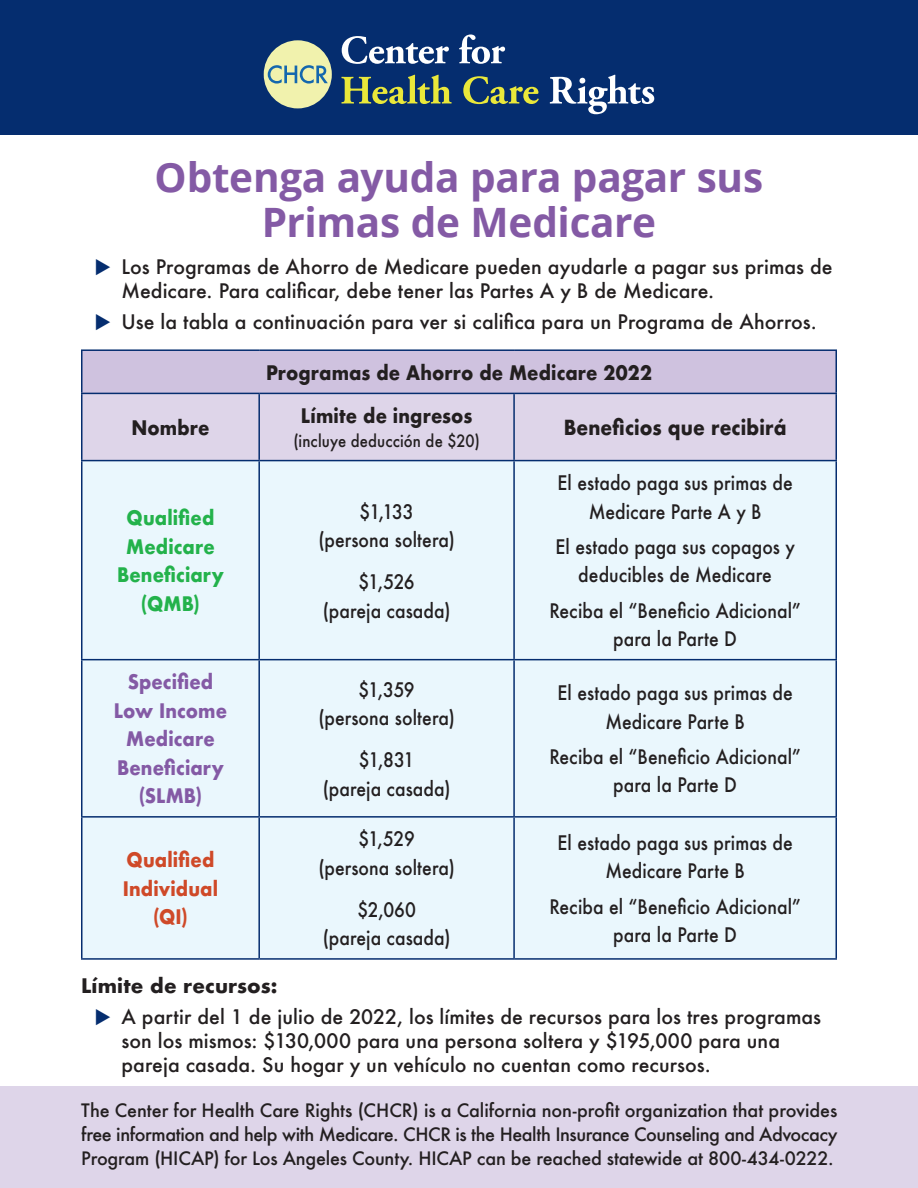
<style>
.page{position:relative;width:918px;height:1188px;background:#fff}
.page>*{position:absolute;margin:0;border:0;box-sizing:border-box;transform-origin:0 0}
.t1{font:700 40.5px/45px "Open Sans";letter-spacing:-.01em;color:#845aa5;text-align:center}
.Legal{font:700 20.25px "Futura";letter-spacing:.01em;color:#231f20;scale:.9 1}
.Body{font:500 19.5px/28.5px "Futura";letter-spacing:.005em;color:#231f20;text-align:center;scale:.9 1}
.Body-2{font:500 19.5px/24px "Futura";letter-spacing:.005em;color:#231f20}
.Body-3{font:700 19.5px "Futura";letter-spacing:.01em;color:#231f20;scale:.9 1}
.Body-4{font:700 19.5px/28.5px "Futura";letter-spacing:.005em;color:#845aa5;text-align:center;scale:.9 1}
.Body-5{font:700 19.5px/28.5px "Futura";letter-spacing:.01em;color:#23b24b;text-align:center;scale:.9 1}
.Body-6{font:700 19.5px/28.5px "Futura";letter-spacing:.01em;color:#cf4928;text-align:center;scale:.9 1}
.Body-7{font:700 19.5px "Futura";letter-spacing:.01em;color:#231f20}
.t2{font:500 18px/24px "Futura";letter-spacing:-.01em;color:#231f20;text-align:justify}
.Body-8{font:500 16.5px "Futura";letter-spacing:.01em;color:#231f20;scale:.9 1}
</style>
<div class="page">
<div style="left:0;top:1086px;width:918px;height:102px;background:#ded5e9"></div>
<div style="left:82px;top:350px;width:754px;height:43px;background:#cfc2df"></div>
<div style="left:82px;top:394px;width:754px;height:66px;background:#ded5e9"></div>
<div style="left:82px;top:461px;width:754px;height:497px;background:#eaf7fd"></div>
<hr style="left:81px;top:461px;width:1px;height:198px;background:#052d6f">
<hr style="left:258px;top:461px;width:2px;height:198px;background:#052d6f">
<hr style="left:513px;top:461px;width:2px;height:198px;background:#052d6f">
<hr style="left:836px;top:461px;width:1px;height:198px;background:#052d6f">
<hr style="left:81px;top:659px;width:178px;height:1px;background:#052d6f">
<hr style="left:81px;top:660px;width:1px;height:156px;background:#052d6f">
<hr style="left:259px;top:659px;width:255px;height:1px;background:#052d6f">
<hr style="left:258px;top:660px;width:2px;height:156px;background:#052d6f">
<hr style="left:514px;top:659px;width:323px;height:1px;background:#052d6f">
<hr style="left:513px;top:660px;width:2px;height:156px;background:#052d6f">
<hr style="left:836px;top:660px;width:1px;height:156px;background:#052d6f">
<hr style="left:81px;top:816px;width:178px;height:2px;background:#052d6f">
<hr style="left:81px;top:818px;width:1px;height:140px;background:#052d6f">
<hr style="left:259px;top:816px;width:255px;height:2px;background:#052d6f">
<hr style="left:258px;top:818px;width:2px;height:140px;background:#052d6f">
<hr style="left:514px;top:816px;width:323px;height:2px;background:#052d6f">
<hr style="left:513px;top:818px;width:2px;height:140px;background:#052d6f">
<hr style="left:836px;top:818px;width:1px;height:140px;background:#052d6f">
<hr style="left:81px;top:958px;width:178px;height:2px;background:#052d6f">
<hr style="left:259px;top:958px;width:255px;height:2px;background:#052d6f">
<hr style="left:514px;top:958px;width:323px;height:2px;background:#052d6f">
<hr style="left:81px;top:349px;width:178px;height:2px;background:#052d6f">
<hr style="left:81px;top:351px;width:1px;height:42px;background:#052d6f">
<hr style="left:259px;top:349px;width:255px;height:2px;background:#052d6f">
<hr style="left:514px;top:349px;width:323px;height:2px;background:#052d6f">
<hr style="left:836px;top:351px;width:1px;height:42px;background:#052d6f">
<hr style="left:81px;top:393px;width:178px;height:1px;background:#052d6f">
<hr style="left:81px;top:394px;width:1px;height:66px;background:#052d6f">
<hr style="left:259px;top:393px;width:255px;height:1px;background:#052d6f">
<hr style="left:258px;top:394px;width:2px;height:66px;background:#052d6f">
<hr style="left:514px;top:393px;width:323px;height:1px;background:#052d6f">
<hr style="left:513px;top:394px;width:2px;height:66px;background:#052d6f">
<hr style="left:836px;top:394px;width:1px;height:66px;background:#052d6f">
<hr style="left:81px;top:460px;width:178px;height:1px;background:#052d6f">
<hr style="left:259px;top:460px;width:255px;height:1px;background:#052d6f">
<hr style="left:514px;top:460px;width:323px;height:1px;background:#052d6f">
<div style="left:0;top:0;width:918px;height:135px;background:#052d6f"></div>
<div style="left:264px;top:40px;width:68px;height:68px;background:#f1f2ad;border-radius:50%"></div>
<svg style="left:342px;top:36px;width:107px;height:28px"></svg>
<svg style="left:459px;top:35px;width:46px;height:29px"></svg>
<svg style="left:341px;top:75px;width:111px;height:29px"></svg>
<svg style="left:463px;top:76px;width:76px;height:28px"></svg>
<svg style="left:550px;top:75px;width:104px;height:39px"></svg>
<svg style="left:268px;top:65px;width:60px;height:19px"></svg>
<p class="t1" style="left:155px;top:154px;width:610px">Obtenga ayuda para pagar sus<br>Primas de Medicare</p>
<p class="Body-2" style="left:122px;top:255px;width:713px">Los Programas de Ahorro de Medicare pueden ayudarle a pagar sus primas de<br>Medicare. Para calificar, debe tener las Partes A y B de Medicare.</p>
<p class="Body-2" style="left:122px;top:310px;width:697px">Use la tabla a continuación para ver si califica para un Programa de Ahorros.</p>
<p class="Body-3" style="left:266px;top:358px;width:430px">Programas de Ahorro de Medicare 2022</p>
<p class="Body-3" style="left:131px;top:414px;width:88px">Nombre</p>
<p class="Body-3" style="left:301px;top:402px;width:192px">Límite de ingresos</p>
<p class="Body-8" style="left:293px;top:430px;width:209px">(incluye deducción de $20)</p>
<p class="Legal" style="left:564px;top:413px;width:249px">Beneficios que recibirá</p>
<p class="Body-5" style="left:117px;top:504px;width:120px">Qualified<br>Medicare<br>Beneficiary (QMB)</p>
<p class="Body" style="left:318px;top:497px;width:153px">$1,133<br>(persona soltera)</p>
<p class="Body" style="left:323px;top:567px;width:144px">$1,526<br>(pareja casada)</p>
<p class="Body-4" style="left:114px;top:668px;width:127px">Specified<br>Low Income<br>Medicare<br>Beneficiary (SLMB)</p>
<p class="Body" style="left:318px;top:675px;width:153px">$1,359<br>(persona soltera)</p>
<p class="Body" style="left:323px;top:746px;width:144px">$1,831<br>(pareja casada)</p>
<p class="Body-6" style="left:123px;top:846px;width:107px">Qualified<br>Individual (QI)</p>
<p class="Body" style="left:318px;top:825px;width:153px">$1,529<br>(persona soltera)</p>
<p class="Body" style="left:323px;top:895px;width:144px">$2,060<br>(pareja casada)</p>
<p class="Body" style="left:558px;top:468px;width:263px">El estado paga sus primas de<br>Medicare Parte A y B</p>
<p class="Body" style="left:555px;top:532px;width:267px">El estado paga sus copagos y deducibles de Medicare</p>
<p class="Body" style="left:549px;top:596px;width:281px">Reciba el “Beneficio Adicional” para la Parte D</p>
<p class="Body" style="left:558px;top:678px;width:263px">El estado paga sus primas de<br>Medicare Parte B</p>
<p class="Body" style="left:549px;top:742px;width:281px">Reciba el “Beneficio Adicional” para la Parte D</p>
<p class="Body" style="left:558px;top:828px;width:263px">El estado paga sus primas de<br>Medicare Parte B</p>
<p class="Body" style="left:549px;top:892px;width:281px">Reciba el “Beneficio Adicional” para la Parte D</p>
<p class="Body-7" style="left:81px;top:972px;width:198px">Límite de recursos:</p>
<p class="Body-2" style="left:122px;top:1005px;width:701px">A partir del 1 de julio de 2022, los límites de recursos para los tres programas son los mismos: $130,000 para una persona soltera y $195,000 para una pareja casada. Su hogar y un vehículo no cuentan como recursos.</p>
<p class="t2" style="left:81px;top:1098px;width:758px">The Center for Health Care Rights (CHCR) is a California non-profit organization that provides free information and help with Medicare. CHCR is the Health Insurance Counseling and Advocacy Program (HICAP) for Los Angeles County. HICAP can be reached statewide at 800-434-0222.</p>
</div>
